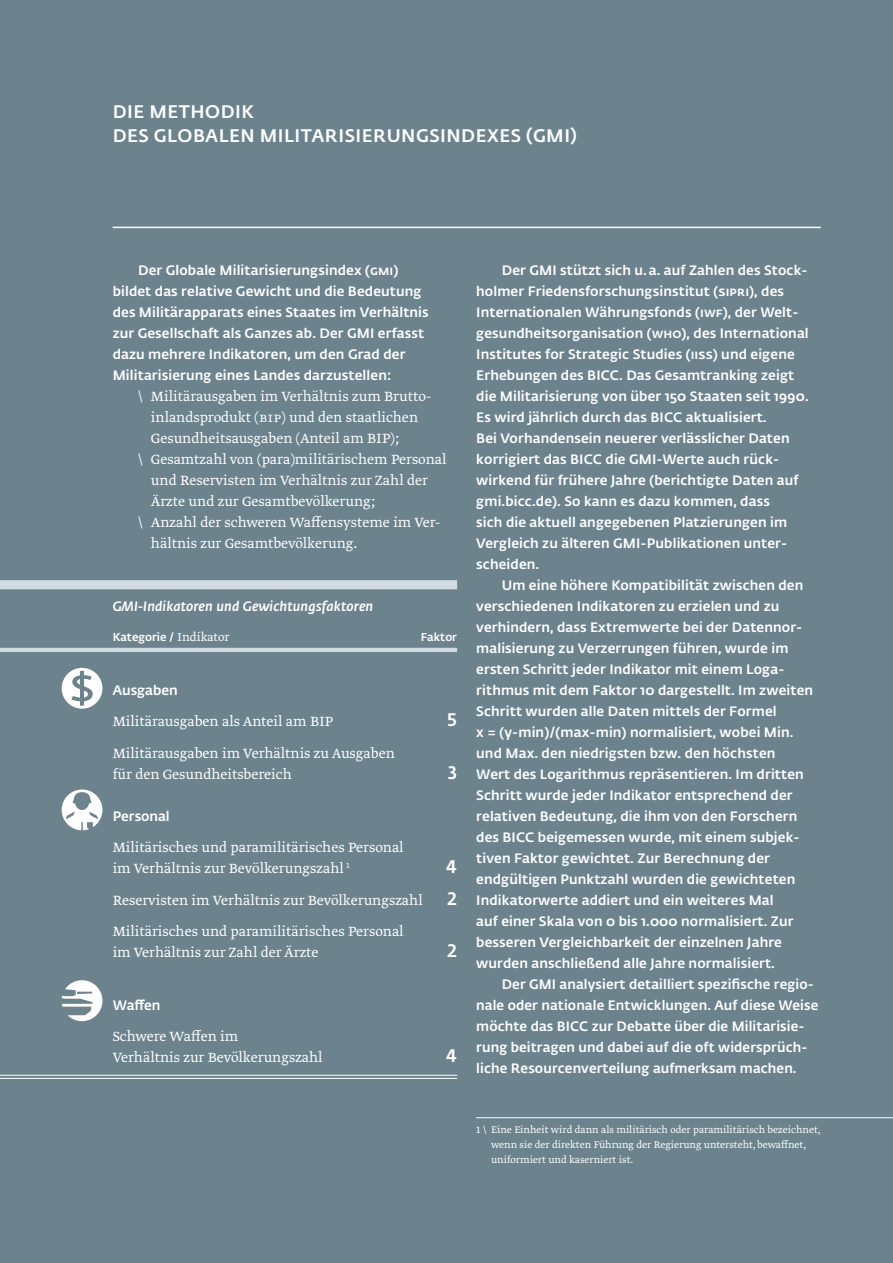
<style>
.page{position:relative;width:893px;height:1263px;background:#6c838e}
.page>*{position:absolute;margin:0;border:0;box-sizing:border-box;transform-origin:0 0}
.t1{font:500 18px/24px "Fedra Sans Alt Pro";letter-spacing:.03em;color:#fff}
.t2{font:300 15.75px/21px "Greta Text Pro";color:#fff}
.t3{font:500 13.5px/21px "Fedra Sans Alt Pro";letter-spacing:.01em;color:#fff}
.t4{font:italic 500 13.5px "Fedra Sans Std";letter-spacing:.01em;color:#fff}
.t5{font:300 11.25px/15px "Greta Text Pro";color:#fff}
.t6{font:500 11.25px "Fedra Sans Alt Pro";color:#fff}
.s1{font-family:"Greta Text Pro";font-weight:300;font-size:13.5px}
</style>
<div class="page">
<hr style="left:113px;top:227px;width:708px;height:1px;background:#fff">
<hr style="left:476px;top:1117px;width:417px;height:1px;background:#fff">
<div style="left:0;top:580px;width:457px;height:9px;background:#d0dae0"></div>
<hr style="left:0;top:648px;width:457px;height:4px;background:#d0dae0">
<hr style="left:0;top:1075px;width:457px;height:1px;background:#fff">
<hr style="left:0;top:1078px;width:457px;height:1px;background:#fff">
<svg style="left:62px;top:668px;width:40px;height:41px"></svg>
<svg style="left:62px;top:789px;width:40px;height:41px"></svg>
<svg style="left:62px;top:980px;width:40px;height:41px"></svg>
<h1 class="t1" style="left:113px;top:98px;width:466px">Die Methodik<br>des Globalen Militarisierungsindexes (gm i)</h1>
<p class="t3" style="left:113px;top:258px;width:318px;text-indent:26px">Der Globale Militarisierungsindex (gmi) bildet das relative Gewicht und die Bedeutung des Militärapparats eines Staates im Verhältnis zur Gesellschaft als Ganzes ab. Der GMI erfasst dazu mehrere I ndikatoren, um den Grad der Militarisierung eines Landes darzustellen:</p>
<p class="t2" style="left:138px;top:386px;width:293px">\ Militärausgaben im Verhältnis zum Brutto-</p>
<p class="t2" style="left:151px;top:407px;width:269px">inlandsprodukt (bip) und den staatlichen</p>
<p class="t2" style="left:151px;top:428px;width:250px">Gesundheitsausgaben (Anteil am BIP);</p>
<p class="t2" style="left:138px;top:449px;width:310px">\ Gesamtzahl von (para)militärischem Personal</p>
<p class="t2" style="left:151px;top:470px;width:278px">und Reservisten im Verhältnis zur Zahl der</p>
<p class="t2" style="left:151px;top:491px;width:225px">Ärzte und zur Gesamtbevölkerung;</p>
<p class="t2" style="left:138px;top:512px;width:304px">\ Anzahl der schweren Waffensysteme im Ver-</p>
<p class="t2" style="left:151px;top:533px;width:208px">hältnis zur Gesamtbevölkerung.</p>
<p class="t4" style="left:113px;top:597px;width:262px">GMI-Indikatoren und Gewichtungsfaktoren</p>
<p class="t6" style="left:113px;top:629px;width:217px">Kategorie / <span class="s1">Indikator</span> F</p>
<p class="t6" style="left:427px;top:629px;width:31px">aktor</p>
<p class="t3" style="left:113px;top:678px;width:67px">Ausgaben</p>
<p class="t2" style="left:113px;top:712px;width:221px">Militärausgaben als Anteil am BIP</p>
<h1 class="t1" style="left:447px;top:707px;width:11px">5</h1>
<p class="t2" style="left:113px;top:743px;width:284px">Militärausgaben im Verhältnis zu Ausgaben für den Gesundheitsbereich</p>
<h1 class="t1" style="left:448px;top:759px;width:11px">3</h1>
<p class="t3" style="left:113px;top:804px;width:59px">Personal</p>
<p class="t2" style="left:113px;top:838px;width:292px">Militärisches und paramilitärisches Personal im Verhältnis zur Bevölkerungszahl <sup>1</sup></p>
<h1 class="t1" style="left:446px;top:854px;width:12px">4</h1>
<p class="t2" style="left:113px;top:890px;width:311px">Reservisten im Verhältnis zur Bevölkerungszahl</p>
<h1 class="t1" style="left:447px;top:885px;width:11px">2</h1>
<p class="t2" style="left:113px;top:922px;width:292px">Militärisches und paramilitärisches Personal im Verhältnis zur Zahl der Ärzte</p>
<h1 class="t1" style="left:447px;top:938px;width:11px">2</h1>
<p class="t3" style="left:113px;top:993px;width:49px">Waffen</p>
<p class="t2" style="left:113px;top:1027px;width:211px">Schwere Waffen im<br>Verhältnis zur Bevölkerungszahl</p>
<h1 class="t1" style="left:446px;top:1043px;width:12px">4</h1>
<p class="t3" style="left:476px;top:258px;width:334px;text-indent:26px">Der GMI stützt sich u. a. auf Zahlen des Stock&shy;holmer Friedensforschungsinstitut (sipri), des<br>I nternationalen Währungsfonds (iwf), der Welt&shy;gesundheitsorganisation (who), des I nternational I nstitutes for Strategic Studies (iiss) und eigene Erhebungen des BICC</p>
<p class="t3" style="left:476px;top:363px;width:334px;text-indent:143px">. Das Gesamtranking zeigt die Militarisierung von über 150 Staaten seit 1990.<br>Es wird jährlich durch das BICC</p>
<p class="t3" style="left:476px;top:406px;width:315px;text-indent:210px">aktualisiert.<br>Bei Vorhandensein neuerer verlässlicher Daten korrigiert das BICC</p>
<p class="t3" style="left:476px;top:448px;width:324px;text-indent:129px">die GMI -Werte auch rück&shy;wirkend für frühere Jahre (berichtigte Daten auf gmi.bicc.de). So kann es dazu kommen, dass sich die aktuell angegebenen Platzierungen im Vergleich zu älteren GMI -Publikationen unter&shy;scheiden.</p>
<p class="t3" style="left:476px;top:574px;width:338px;text-indent:26px">Um eine höhere Kompatibilität zwischen den verschiedenen I ndikatoren zu erzielen und zu verhindern, dass Extremwerte bei der Datennor&shy;malisierung zu Verzerrungen führen, wurde im ersten Schritt jeder I ndikator mit einem Loga&shy;rithmus mit dem Faktor 10 dargestellt. I m zweiten Schritt wurden alle Daten mittels der Formel<br>x = (y-min)/(max-min) normalisiert, wobei Min. und Max. den niedrigsten bzw. den höchsten<br>Wert des Logarithmus repräsentieren. I m dritten Schritt wurde jeder I ndikator entsprechend der relativen Bedeutung, die ihm von den Forschern des BICC</p>
<p class="t3" style="left:476px;top:826px;width:325px;text-indent:62px">beigemessen wurde, mit einem subjek&shy;tiven Faktor gewichtet. Zur Berechnung der endgültigen Punktzahl wurden die gewichteten I ndikatorwerte addiert und ein weiteres Mal<br>auf einer Skala von 0 bis 1.000 normalisiert. Zur besseren Vergleichbarkeit der einzelnen Jahre wurden anschließend alle Jahre normalisiert.</p>
<p class="t3" style="left:476px;top:972px;width:344px;text-indent:26px">Der GMI analysiert detailliert spezifische regio&shy;nale oder nationale Entwicklungen. Auf diese Weise möchte das BICC</p>
<p class="t3" style="left:476px;top:1014px;width:333px;text-indent:116px">zur Debatte über die Militarisie&shy;rung beitragen und dabei auf die oft widersprüch&shy;liche Resourcenverteilung aufmerksam machen.</p>
<p class="t5" style="left:491px;top:1122px;width:331px;text-indent:-15px">1 \ Eine Einheit wird dann als militärisch oder paramilitärisch bezeichnet, wenn sie der direkten Führung der Regierung untersteht, bewaffnet, uniformiert und kaserniert ist.</p>
</div>
